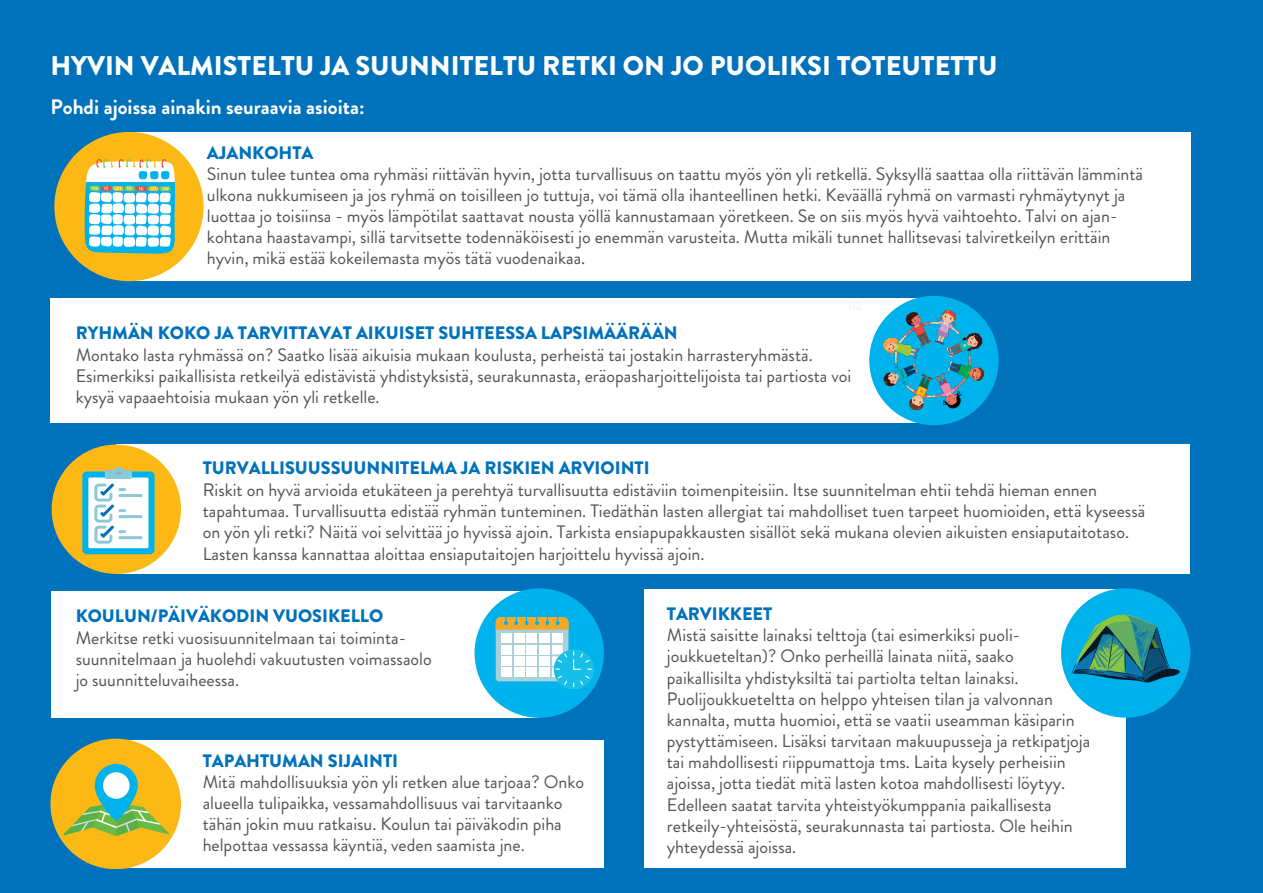
<style>
.page{position:relative;width:1263px;height:893px;background:#0071bb}
.page>*{position:absolute;margin:0;border:0;box-sizing:border-box;transform-origin:0 0}
.t1{font:900 27px "Brandon Grotesque";color:#fff}
.t2{font:700 21px "Brandon Grotesque";color:#fff}
.t3{font:18px/21.1px "Brandon Grotesque";color:#525254}
.t4{font:900 18px "Brandon Grotesque";color:#0071bb}
.s1{font-weight:900;color:#0071bb}
</style>
<div class="page">
<div style="left:135px;top:132px;width:1055px;height:148px;background:#fff"></div>
<div style="left:54px;top:132px;width:150px;height:149px;background:#fcb814;border-radius:75px"></div>
<div style="left:50px;top:298px;width:890px;height:125px;background:#fff"></div>
<div style="left:869px;top:296px;width:130px;height:129px;background:#00b2eb;border-radius:65px"></div>
<div style="left:116px;top:444px;width:1074px;height:130px;background:#fff"></div>
<div style="left:52px;top:445px;width:129px;height:129px;background:#fcb814;border-radius:65px"></div>
<div style="left:52px;top:591px;width:487px;height:127px;background:#fff"></div>
<div style="left:474px;top:588px;width:130px;height:130px;background:#00b2eb;border-radius:65px"></div>
<div style="left:110px;top:740px;width:494px;height:128px;background:#fff"></div>
<div style="left:50px;top:739px;width:131px;height:130px;background:#fcb814;border-radius:65px"></div>
<div style="left:645px;top:589px;width:481px;height:279px;background:#fff"></div>
<div style="left:1061px;top:588px;width:129px;height:130px;background:#00b2eb;border-radius:65px"></div>
<svg style="left:496px;top:617px;width:97px;height:72px"></svg>
<svg style="left:63px;top:806px;width:107px;height:30px"></svg>
<svg style="left:95px;top:764px;width:43px;height:56px"></svg>
<div style="left:103px;top:772px;width:27px;height:27px;background:#fff;border-radius:50%"></div>
<div style="left:82px;top:471px;width:72px;height:83px;background:#00b2eb;border-radius:5px"></div>
<div style="left:88px;top:477px;width:61px;height:71px;background:#fff;border-radius:2px"></div>
<hr style="left:118px;top:494px;width:24px;height:3px;background:#8dc8d8;border-radius:2px">
<hr style="left:118px;top:515px;width:24px;height:3px;background:#8dc8d8;border-radius:2px">
<hr style="left:118px;top:536px;width:24px;height:3px;background:#8dc8d8;border-radius:2px">
<svg style="left:94px;top:467px;width:38px;height:77px"></svg>
<svg style="left:1072px;top:614px;width:108px;height:69px"></svg>
<svg style="left:85px;top:159px;width:90px;height:95px;background:#a8dce0"></svg>
<img style="left:884px;top:311px;width:100px;height:99px">
<p class="t1" style="left:50px;top:46px;width:948px">HYVIN VALMISTELTU JA SUUNNITELTU RETKI ON JO PUOLIKSI TOTEUTETTU</p>
<p class="t2" style="left:50px;top:92px;width:316px">Pohdi ajoissa ainakin seuraavia asioita:</p>
<p class="t4" style="left:207px;top:140px;width:108px">AJANKOHTA</p>
<p class="t3" style="left:207px;top:163px;width:937px">Sinun tulee tuntea oma ryhmäsi riittävän hyvin, jotta turvallisuus on taattu myös yön yli retkellä. Syksyllä saattaa olla riittävän lämmintä ulkona nukkumiseen ja jos ryhmä on toisilleen jo tuttuja, voi tämä olla ihanteellinen hetki. Keväällä ryhmä on varmasti ryhmäytynyt ja luottaa jo toisiinsa - myös lämpötilat saattavat nousta yöllä kannustamaan yöretkeen. Se on siis myös hyvä vaihtoehto. Talvi on ajan&shy;kohtana haastavampi, sillä tarvitsette todennäköisesti jo enemmän varusteita. Mutta mikäli tunnet hallitsevasi talviretkeilyn erittäin hyvin, mikä estää kokeilemasta myös tätä vuodenaikaa.</p>
<p class="t4" style="left:76px;top:320px;width:604px">RYHMÄN KOKO JA TARVITTAVAT AIKUISET SUHTEESSA LAPSIMÄÄRÄÄN</p>
<p class="t3" style="left:76px;top:344px;width:777px">Montako lasta ryhmässä on? Saatko lisää aikuisia mukaan koulusta, perheistä tai jostakin harrasteryhmästä.<br>Esimerkiksi paikallisista retkeilyä edistävistä yhdistyksistä, seurakunnasta, eräopasharjoittelijoista tai partiosta voi kysyä vapaaehtoisia mukaan yön yli retkelle.</p>
<p class="t3" style="left:203px;top:458px;width:944px"><span class="s1">TURVALLISUUSSUUNNITELMA JA RISKIEN ARVIOINTI<br></span>Riskit on hyvä arvioida etukäteen ja perehtyä turvallisuutta edistäviin toimenpiteisiin. Itse suunnitelman ehtii tehdä hieman ennen tapahtumaa. Turvallisuutta edistää ryhmän tunteminen. Tiedäthän lasten allergiat tai mahdolliset tuen tarpeet huomioiden, että kyseessä on yön yli retki? Näitä voi selvittää jo hyvissä ajoin. Tarkista ensiapupakkausten sisällöt sekä mukana olevien aikuisten ensiaputaitotaso.<br>Lasten kanssa kannattaa aloittaa ensiaputaitojen harjoittelu hyvissä ajoin.</p>
<p class="t3" style="left:76px;top:606px;width:358px"><span class="s1">KOULUN/PÄIVÄKODIN VUOSIKELLO<br></span>Merkitse retki vuosisuunnitelmaan tai toiminta&shy;suunnitelmaan ja huolehdi vakuutusten voimassaolo</p>
<p class="t3" style="left:76px;top:669px;width:165px">jo suunnitteluvaiheessa.</p>
<p class="t4" style="left:203px;top:748px;width:197px">TAPAHTUMAN SIJAINTI</p>
<p class="t3" style="left:203px;top:771px;width:383px">Mitä mahdollisuuksia yön yli retken alue tarjoaa? Onko alueella tulipaikka, vessamahdollisuus vai tarvitaanko tähän jokin muu ratkaisu. Koulun tai päiväkodin piha helpottaa vessassa käyntiä, veden saamista jne.</p>
<p class="t3" style="left:667px;top:604px;width:355px"><span class="s1">TARVIKKEET<br></span>Mistä saisitte lainaksi telttoja (tai esimerkiksi puoli&shy;joukkueteltan)? Onko perheillä lainata niitä, saako</p>
<p class="t3" style="left:667px;top:667px;width:425px">paikallisilta yhdistyksiltä tai partiolta teltan lainaksi.<br>Puolijoukkueteltta on helppo yhteisen tilan ja valvonnan kannalta, mutta huomioi, että se vaatii useamman käsiparin pystyttämiseen. Lisäksi tarvitaan makuupusseja ja retkipatjoja tai mahdollisesti riippumattoja tms. Laita kysely perheisiin ajoissa, jotta tiedät mitä lasten kotoa mahdollisesti löytyy.<br>Edelleen saatat tarvita yhteistyökumppania paikallisesta retkeily-yhteisöstä, seurakunnasta tai partiosta. Ole heihin yhteydessä ajoissa.</p>
</div>
